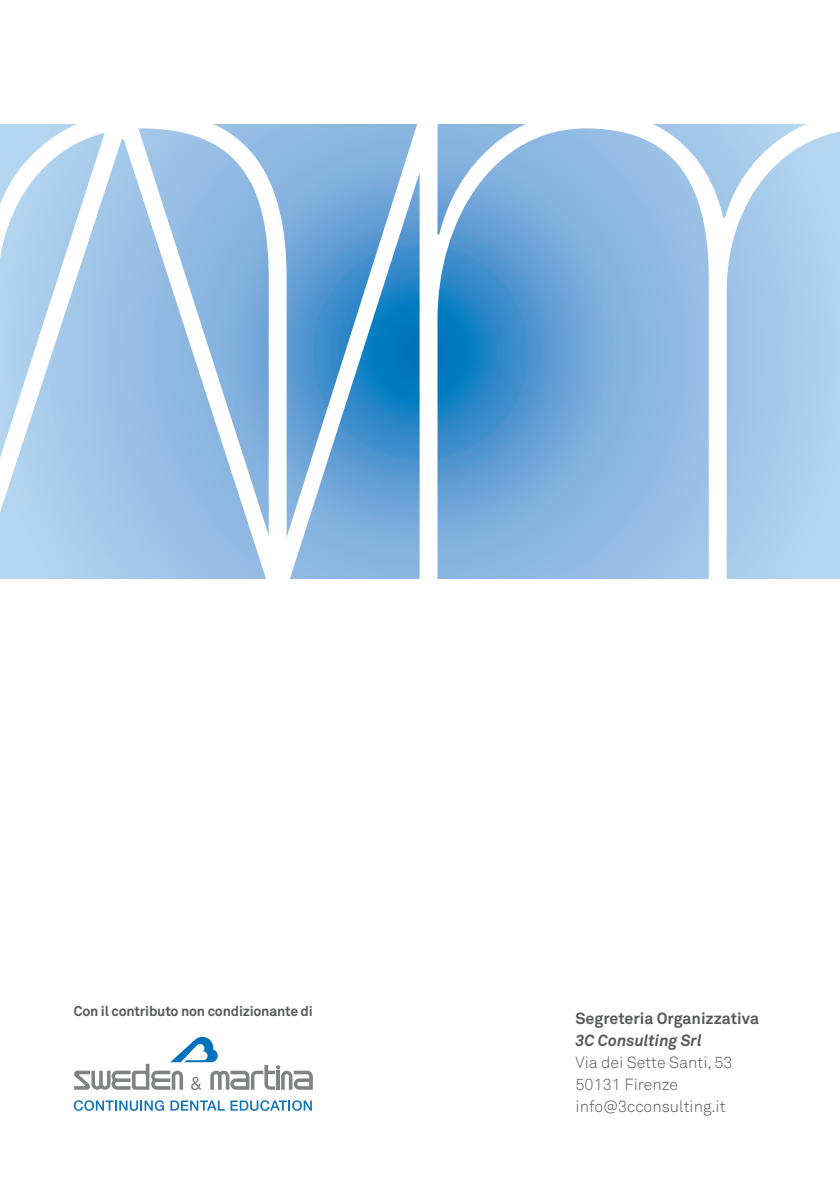
<style>
.page{position:relative;width:840px;height:1191px;background:#fff}
.page>*{position:absolute;margin:0;border:0;box-sizing:border-box;transform-origin:0 0}
.t1{font:300 16px/22px "Akkurat";color:#57585a}
.t2{font:700 16px "Akkurat";color:#57585a}
.t3{font:italic 700 16px "Akkurat";color:#57585a}
.t4{font:700 14px "Akkurat";letter-spacing:-.015em;color:#57585a}
</style>
<div class="page">
<svg style="left:286px;top:124px;width:553px;height:455px;background:#8cb9e1"></svg>
<svg style="left:0;top:124px;width:286px;height:455px"></svg>
<svg style="left:74px;top:1037px;width:238px;height:53px"></svg>
<svg style="left:74px;top:1100px;width:90px;height:10px"></svg>
<svg style="left:170px;top:1100px;width:142px;height:10px"></svg>
<p class="t4" style="left:74px;top:1002px;width:240px">Con il contributo non condizionante di</p>
<p class="t2" style="left:575px;top:1007px;width:185px">Segreteria Organizzativa</p>
<p class="t3" style="left:575px;top:1029px;width:128px">3C Consulting Srl</p>
<p class="t1" style="left:575px;top:1051px;width:159px">Via dei Sette Santi, 53<br>50131 Firenze info@3cconsulting.it</p>
</div>
